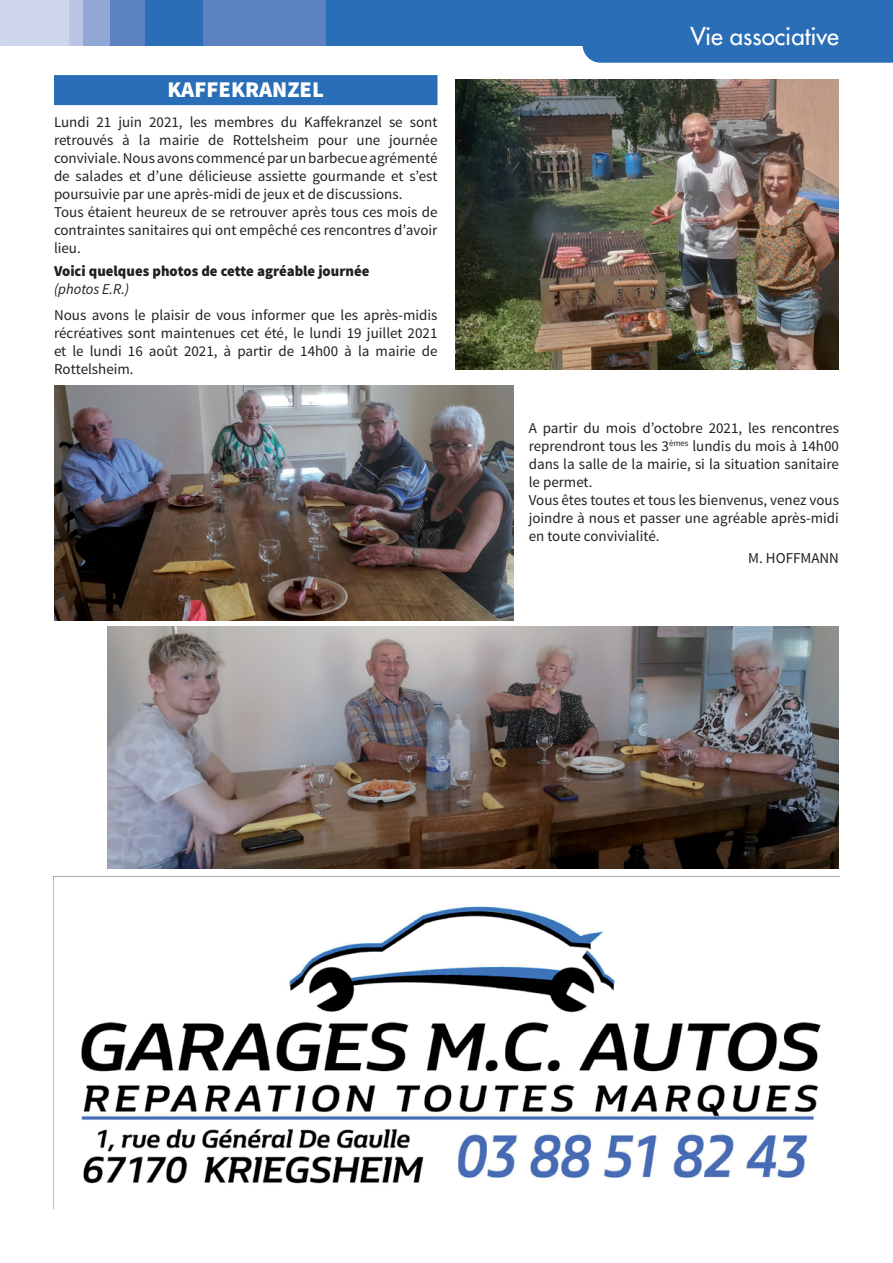
<style>
.page{position:relative;width:893px;height:1263px;background:#fff}
.page>*{position:absolute;margin:0;border:0;box-sizing:border-box;transform-origin:0 0}
.t1{font:24px "Futura";color:#fff}
.t2{font:900 22.5px "Source Sans Pro";color:#fff}
.t3{font:15px/18px "Source Sans Pro";color:#231f20}
.t4{font:900 15px "Source Sans Pro";color:#231f20}
.t5{font:italic 15px "Source Sans Pro";color:#231f20}
</style>
<div class="page">
<img style="left:80px;top:906px;width:741px;height:278px">
<div style="left:66px;top:0;width:827px;height:46px;background:#296eb7"></div>
<div style="left:0;top:0;width:130px;height:46px;background:#cfd6ec"></div>
<div style="left:203px;top:0;width:122px;height:46px;background:#5c82c2"></div>
<div style="left:109px;top:0;width:36px;height:46px;background:#5c82c2"></div>
<div style="left:83px;top:0;width:26px;height:46px;background:#92a7d5"></div>
<div style="left:69px;top:0;width:14px;height:46px;background:#bac5e3"></div>
<svg style="left:583px;top:46px;width:310px;height:17px;background:#2e72b8"></svg>
<div style="left:54px;top:75px;width:383px;height:30px;background:#296eb7"></div>
<img style="left:108px;top:627px;width:731px;height:241px">
<img style="left:455px;top:80px;width:384px;height:290px">
<img style="left:54px;top:386px;width:460px;height:234px">
<h2 class="t2" style="left:167px;top:74px;width:158px">KAFFEKRANZEL</h2>
<p class="t3" style="left:54px;top:114px;width:385px">Lundi 21 juin 2021, les membres du Kaffekranzel se sont retrouvés à la mairie de Rottelsheim pour une journée conviviale. Nous avons commencé par un barbecue agrémenté de salades et d’une délicieuse assiette gourmande et s’est poursuivie par une après-midi de jeux et de discussions.<br>Tous étaient heureux de se retrouver après tous ces mois de contraintes sanitaires qui ont empêché ces rencontres d’avoir lieu.</p>
<p class="t4" style="left:54px;top:261px;width:317px">Voici quelques photos de cette agréable journée</p>
<p class="t5" style="left:54px;top:279px;width:77px">(photos E.R.)</p>
<p class="t3" style="left:54px;top:306px;width:385px;text-align:justify">Nous avons le plaisir de vous informer que les après-midis récréatives sont maintenues cet été, le lundi 19 juillet 2021 et le lundi 16 août 2021, à partir de 14h00 à la mairie de Rottelsheim.</p>
<h1 class="t1" style="left:690px;top:21px;width:150px">Vie associative</h1>
<p class="t3" style="left:529px;top:419px;width:312px">A partir du mois d’octobre 2021, les rencontres reprendront tous les 3<sup>èmes</sup> lundis du mois à 14h00 dans la salle de la mairie, si la situation sanitaire le permet.<br>Vous êtes toutes et tous les bienvenus, venez vous joindre à nous et passer une agréable après-midi en toute convivialité.</p>
<p class="t3" style="left:748px;top:550px;width:92px">M. HOFFMANN</p>
</div>
